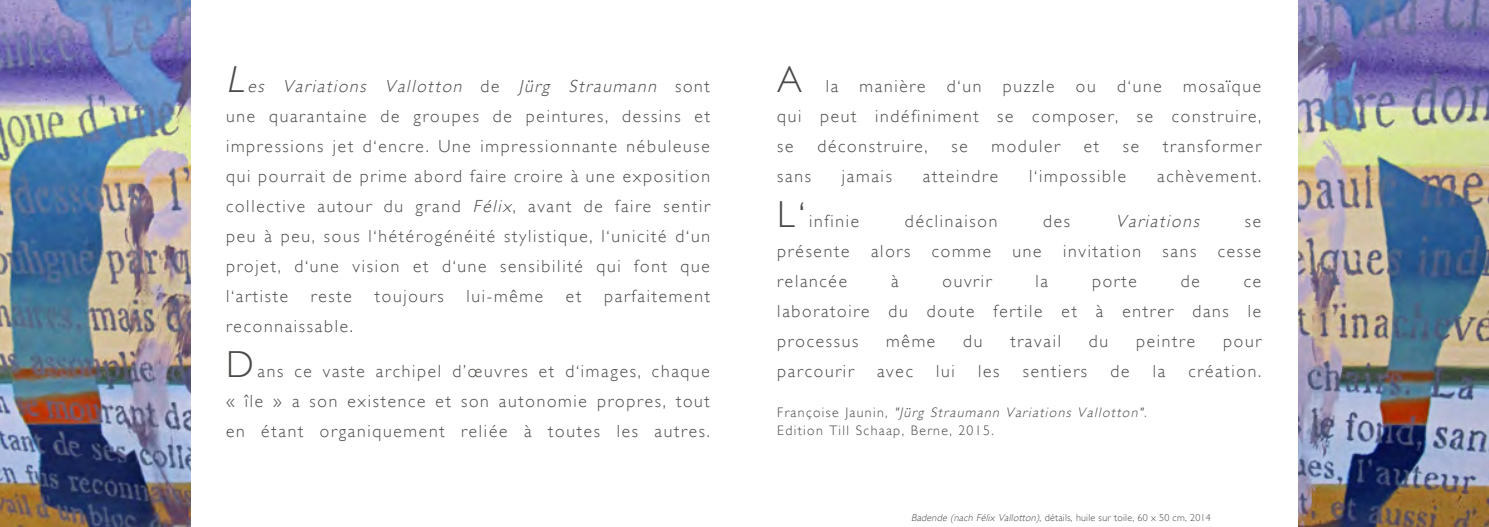
<style>
.page{position:relative;width:1489px;height:527px;background:#fff}
.page>*{position:absolute;margin:0;border:0;box-sizing:border-box;transform-origin:0 0}
.t1{font:300 37.5px "Gill Sans";color:#4a4a49}
.t2{font:300 17.5px/30px "Gill Sans";letter-spacing:.1em;color:#4a4a49;text-align:justify}
.t3{font:italic 300 17.5px "Gill Sans";color:#4a4a49}
.t4{font:300 13.75px/17.5px "Gill Sans";letter-spacing:.1em;color:#4a4a49}
.t5{font:300 10px "Gill Sans";letter-spacing:.025em;color:#4a4a49}
.s1{font-style:italic;font-size:37.5px}
.s2{font-style:italic}
.s3{font-size:37.5px}
</style>
<div class="page">
<img style="left:0;top:0;width:190px;height:526px">
<img style="left:1298px;top:0;width:190px;height:526px">
<p class="t2" style="left:226px;top:71px;width:485px"><span class="s1">L</span><span class="s2">es Variations Vallotton</span> d e <span class="s2">Jürg Straumann</span> s o n t une quarantaine de groupes de peintures, dessins et impressions jet d‘encre. Une impressionnante nébuleuse qui pourrait de prime abord faire croire à une exposition collective autour du grand <span class="s2">Félix</span>, avant de faire sentir peu à peu, sous l‘hétérogénéité stylistique, l‘unicité d‘un projet, d‘une vision et d‘une sensibilité qui font que l‘artiste</p>
<p class="t2" style="left:311px;top:281px;width:43px">reste</p>
<p class="t2" style="left:375px;top:281px;width:70px">toujours</p>
<p class="t2" style="left:466px;top:281px;width:78px">lui-même</p>
<p class="t2" style="left:566px;top:281px;width:17px">et</p>
<p class="t2" style="left:604px;top:281px;width:107px">parfaitement</p>
<p class="t2" style="left:226px;top:311px;width:128px">reconnaissable.</p>
<p class="t2" style="left:226px;top:356px;width:485px"><span class="s3">D</span>ans ce vaste archipel d’œuvres et d‘images, chaque « île » a son existence et son autonomie propres, tout en étant organiquement reliée à toutes les autres.</p>
<h1 class="t1" style="left:777px;top:57px;width:27px">A</h1>
<p class="t2" style="left:777px;top:71px;width:485px;text-indent:48px">la manière d‘un puzzle ou d‘une mosaïque qui peut indéfiniment se composer, se construire, se</p>
<p class="t2" style="left:817px;top:131px;width:112px">déconstruire,</p>
<p class="t2" style="left:951px;top:131px;width:18px">se</p>
<p class="t2" style="left:991px;top:131px;width:70px">moduler</p>
<p class="t2" style="left:1083px;top:131px;width:17px">et</p>
<p class="t2" style="left:1122px;top:131px;width:18px">se</p>
<p class="t2" style="left:1162px;top:131px;width:100px">transformer</p>
<p class="t2" style="left:777px;top:161px;width:35px">sans</p>
<p class="t2" style="left:841px;top:161px;width:51px">jamais</p>
<p class="t2" style="left:922px;top:161px;width:77px">atteindre</p>
<p class="t2" style="left:1029px;top:161px;width:99px">l‘impossible</p>
<p class="t2" style="left:1157px;top:161px;width:105px">achèvement.</p>
<p class="t2" style="left:777px;top:206px;width:83px"><span class="s3">L‘</span> infinie</p>
<p class="t2" style="left:904px;top:206px;width:94px">déclinaison</p>
<p class="t2" style="left:1043px;top:206px;width:29px">des</p>
<p class="t3" style="left:1115px;top:211px;width:89px">Variations</p>
<p class="t2" style="left:777px;top:206px;width:485px;text-indent:467px">se présente alors comme une invitation sans cesse relancée</p>
<p class="t2" style="left:891px;top:266px;width:9px">à</p>
<p class="t2" style="left:942px;top:266px;width:51px">ouvrir</p>
<p class="t2" style="left:1035px;top:266px;width:14px">la</p>
<p class="t2" style="left:1091px;top:266px;width:46px">porte</p>
<p class="t2" style="left:1180px;top:266px;width:21px">de</p>
<p class="t2" style="left:777px;top:266px;width:485px;text-indent:466px">ce laboratoire du doute fertile et à entrer dans le processus</p>
<p class="t2" style="left:886px;top:326px;width:51px">même</p>
<p class="t2" style="left:963px;top:326px;width:21px">du</p>
<p class="t2" style="left:1010px;top:326px;width:52px">travail</p>
<p class="t2" style="left:1088px;top:326px;width:21px">du</p>
<p class="t2" style="left:1135px;top:326px;width:61px">peintre</p>
<p class="t2" style="left:1222px;top:326px;width:40px">pour</p>
<p class="t2" style="left:777px;top:356px;width:78px">parcourir</p>
<p class="t2" style="left:877px;top:356px;width:37px">avec</p>
<p class="t2" style="left:936px;top:356px;width:20px">lui</p>
<p class="t2" style="left:978px;top:356px;width:23px">les</p>
<p class="t2" style="left:1022px;top:356px;width:66px">sentiers</p>
<p class="t2" style="left:1110px;top:356px;width:21px">de</p>
<p class="t2" style="left:1152px;top:356px;width:14px">la</p>
<p class="t2" style="left:1188px;top:356px;width:74px">création.</p>
<p class="t4" style="left:777px;top:403px;width:374px">F ra n ç o i s e J au n i n , <span class="s2">"Jürg Straumann Variations Vallotton".<br></span>Edition Till Schaap, Berne, 2015.</p>
<p class="t5" style="left:911px;top:511px;width:301px"><span class="s2">Badende (nach Félix Vallotton)</span>, détails, huile sur toile, 60 x 50 cm, 2014</p>
</div>
